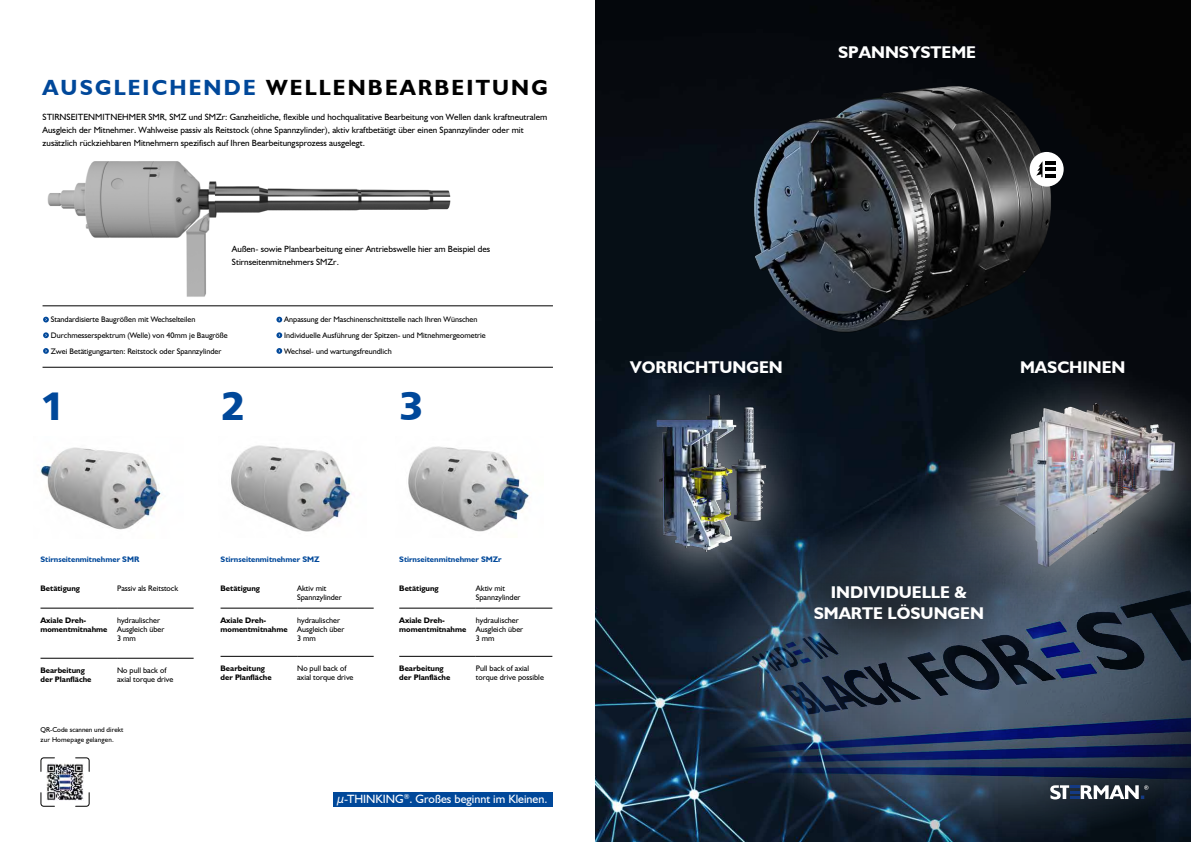
<style>
.page{position:relative;width:1191px;height:842px;background:#fff}
.page>*{position:absolute;margin:0;border:0;box-sizing:border-box;transform-origin:0 0}
.t1{font:40px "Humanist 777 BT Black B";color:#00489a}
.t2{font:700 22px "Humanst 521 BT";letter-spacing:.1em;color:#000}
.t3{font:700 17px/21px "Humanst 521 BT";color:#fff;text-align:center}
.t4{font:12px "Humanist 521 BT";color:#fff}
.t5{font:9px/13px "Humanst 521 BT";color:#000}
.t6{font:8px/15.7px "Humanist 521 BT";color:#000}
.t7{font:8px/9px "Humanst 521 BT";color:#000}
.t8{font:700 8px/9px "Humanst 521 BT";color:#000}
.t9{font:700 8px "Humanst 521 BT";color:#00489a}
.t10{font:7px/10px "Humanist 521 BT";color:#000}
.s1{color:#00489a}
.s2{font-family:"Humanist 521 BT"}
.s3{font-family:"Humanst 521 BT"}
</style>
<div class="page">
<svg style="left:40px;top:757px;width:50px;height:50px"></svg>
<img style="left:595px;top:0;width:596px;height:842px">
<img style="left:715px;top:66px;width:367px;height:279px">
<img style="left:703px;top:498px;width:488px;height:344px">
<div style="left:1020px;top:754px;width:154px;height:76px;background:#000;opacity:.75"></div>
<svg style="left:1050px;top:785px;width:98px;height:14px"></svg>
<img style="left:47px;top:161px;width:404px;height:136px">
<img style="left:46px;top:763px;width:38px;height:38px">
<hr style="left:40px;top:608px;width:77px;height:1px;background:#000">
<hr style="left:117px;top:608px;width:77px;height:1px;background:#000">
<hr style="left:40px;top:658px;width:77px;height:1px;background:#000">
<hr style="left:117px;top:658px;width:77px;height:1px;background:#000">
<img style="left:40px;top:447px;width:122px;height:83px">
<img style="left:231px;top:445px;width:120px;height:87px">
<img style="left:408px;top:446px;width:121px;height:86px">
<hr style="left:220px;top:608px;width:77px;height:1px;background:#000">
<hr style="left:297px;top:608px;width:77px;height:1px;background:#000">
<hr style="left:220px;top:656px;width:77px;height:1px;background:#000">
<hr style="left:297px;top:656px;width:77px;height:1px;background:#000">
<hr style="left:399px;top:608px;width:77px;height:1px;background:#000">
<hr style="left:476px;top:608px;width:76px;height:1px;background:#000">
<hr style="left:399px;top:656px;width:77px;height:1px;background:#000">
<hr style="left:476px;top:656px;width:76px;height:1px;background:#000">
<svg style="left:43px;top:317px;width:6px;height:5px"></svg>
<svg style="left:43px;top:332px;width:6px;height:6px"></svg>
<svg style="left:43px;top:348px;width:6px;height:6px"></svg>
<svg style="left:276px;top:317px;width:6px;height:5px"></svg>
<svg style="left:276px;top:332px;width:6px;height:6px"></svg>
<svg style="left:276px;top:348px;width:6px;height:6px"></svg>
<hr style="left:43px;top:306px;width:510px;height:1px;background:#000">
<hr style="left:43px;top:367px;width:510px;height:1px;background:#000">
<svg style="left:728px;top:508px;width:341px;height:189px;background:#2b3a4b"></svg>
<div style="left:901px;top:360px;width:290px;height:277px;background:#fff;opacity:.6"></div>
<img style="left:961px;top:373px;width:218px;height:200px">
<div style="left:614px;top:361px;width:198px;height:246px;background:#fff;opacity:.6"></div>
<img style="left:638px;top:390px;width:138px;height:169px">
<div style="left:1029px;top:152px;width:34px;height:35px;background:#fff;border-radius:50%"></div>
<svg style="left:1036px;top:161px;width:20px;height:16px"></svg>
<div style="left:333px;top:792px;width:220px;height:15px;background:#00489a"></div>
<h2 class="t2" style="left:43px;top:73px;width:507px"><span class="s1">AUSGLEICHENDE</span> WELLENBEARBEITUNG</h2>
<p class="t5" style="left:43px;top:111px;width:506px">STIRNSEITENMITNEHMER SMR, SMZ und SMZr: Ganzheitliche, flexible und hochqualitative Bearbeitung von Wellen dank kraftneutralem<br>Ausgleich der Mitnehmer. Wahlweise passiv als Reitstock (ohne Spannzylinder), aktiv kraftbetätigt über einen Spannzylinder oder mit zusätzlich rückziehbaren Mitnehmern spezifisch auf Ihren Bearbeitungsprozess ausgelegt.</p>
<p class="t5" style="left:232px;top:242px;width:260px">Außen- sowie Planbearbeitung einer Antriebswelle hier am Beispiel des<br>Stirnseitenmitnehmers SMZr.</p>
<p class="t6" style="left:51px;top:311px;width:178px">Standardisierte Baugrößen mit Wechselteilen<br>Durchmesserspektrum (Welle) von 40mm je Baugröße<br>Zwei Betätigungsarten: Reitstock oder Spannzylinder</p>
<p class="t6" style="left:284px;top:311px;width:203px">Anpassung der Maschinenschnittstelle nach Ihren Wünschen<br>Individuelle Ausführung der Spitzen- und Mitnehmergeometrie<br>Wechsel- und wartungsfreundlich</p>
<h1 class="t1" style="left:40px;top:380px;width:26px">1</h1>
<h1 class="t1" style="left:220px;top:380px;width:26px">2</h1>
<h1 class="t1" style="left:399px;top:380px;width:26px">3</h1>
<p class="t9" style="left:40px;top:554px;width:100px">Stirnseitenmitnehmer <span class="s2">SMR</span></p>
<p class="t8" style="left:40px;top:583px;width:41px">Betätigung</p>
<p class="t7" style="left:117px;top:583px;width:63px">Passiv als Reitstock</p>
<p class="t8" style="left:40px;top:615px;width:69px">Axiale Dreh&shy;momentmitnahme</p>
<p class="t7" style="left:117px;top:615px;width:49px">hydraulischer<br>Ausgleich über<br>3 mm</p>
<p class="t8" style="left:40px;top:665px;width:53px">Bearbeitung der Planfläche</p>
<p class="t7" style="left:117px;top:665px;width:58px">No pull back of axial torque drive</p>
<p class="t10" style="left:40px;top:724px;width:84px">QR-Code scannen und direkt zu<span class="s3">r Homepage</span> gelangen.</p>
<p class="t9" style="left:220px;top:554px;width:101px">Stirnseitenmitnehmer <span class="s2">SMZ</span></p>
<p class="t8" style="left:220px;top:583px;width:41px">Betätigung</p>
<p class="t7" style="left:297px;top:583px;width:46px">Aktiv mit<br>Spannzylinder</p>
<p class="t8" style="left:220px;top:615px;width:69px">Axiale Dreh&shy;momentmitnahme</p>
<p class="t7" style="left:297px;top:615px;width:49px">hydraulischer<br>Ausgleich über<br>3 mm</p>
<p class="t8" style="left:220px;top:663px;width:53px">Bearbeitung der Planfläche</p>
<p class="t7" style="left:297px;top:663px;width:58px">No pull back of axial torque drive</p>
<p class="t9" style="left:399px;top:554px;width:104px">Stirnseitenmitnehmer <span class="s2">SMZr</span></p>
<p class="t8" style="left:399px;top:583px;width:41px">Betätigung</p>
<p class="t7" style="left:476px;top:583px;width:46px">Aktiv mit<br>Spannzylinder</p>
<p class="t8" style="left:399px;top:615px;width:69px">Axiale Dreh&shy;momentmitnahme</p>
<p class="t7" style="left:476px;top:615px;width:49px">hydraulischer<br>Ausgleich über<br>3 mm</p>
<p class="t8" style="left:399px;top:663px;width:53px">Bearbeitung der Planfläche</p>
<p class="t7" style="left:476px;top:663px;width:70px">Pull back of axial torque drive possible</p>
<h3 class="t4" style="left:337px;top:792px;width:212px">μ-THINKING<sup>®</sup>. Großes beginnt im Kleinen.</h3>
<h3 class="t3" style="left:838px;top:41px;width:139px">SPANNSYSTEME</h3>
<h3 class="t3" style="left:630px;top:356px;width:154px">VORRICHTUNGEN</h3>
<h3 class="t3" style="left:1020px;top:356px;width:107px">MASCHINEN</h3>
<h3 class="t3" style="left:813px;top:581px;width:172px">INDIVIDUELLE &amp;<br>SMARTE LÖSUNGEN</h3>
</div>
